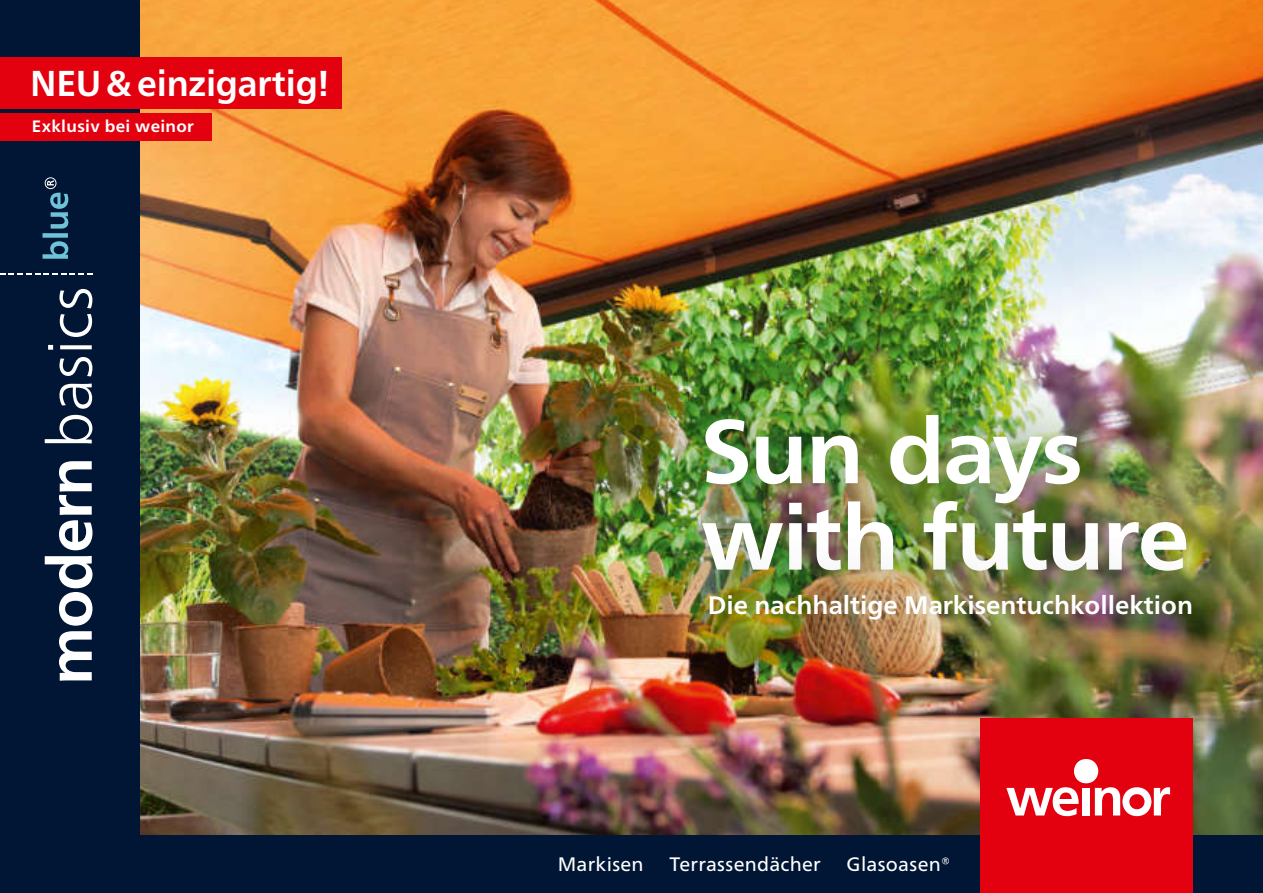
<style>
.page{position:relative;width:1263px;height:893px;background:#fff}
.page>*{position:absolute;margin:0;border:0;box-sizing:border-box;transform-origin:0 0}
.t1{font:700 90.15px/86.4px "Frutiger Neue LTW1 G";letter-spacing:-.025em;color:#fff}
.t2{font:700 36px "Frutiger Neue LTW1 G";letter-spacing:-.005em;color:#fff}
.t3{font:700 25.2px "Frutiger Neue LTW1 G";color:#fff}
.t4{font:19.5px "Frutiger Neue LTW1 G";letter-spacing:.015em;color:#fff}
.t5{font:700 16.5px "Frutiger Neue LTW1 G";letter-spacing:.02em;color:#fff}
</style>
<div class="page">
<img style="left:139px;top:0;width:1124px;height:836px">
<img style="left:642px;top:354px;width:607px;height:282px">
<div style="left:650px;top:532px;width:599px;height:148px;background:#124321;opacity:.7"></div>
<div style="left:0;top:836px;width:1263px;height:57px;background:#001634"></div>
<div style="left:980px;top:719px;width:213px;height:174px;background:#e3000f"></div>
<svg style="left:1006px;top:787px;width:72px;height:29px"></svg>
<div style="left:1082px;top:788px;width:8px;height:27px;background:#fff"></div>
<div style="left:1074px;top:759px;width:24px;height:24px;background:#fff;border-radius:50%"></div>
<svg style="left:1095px;top:787px;width:75px;height:29px"></svg>
<div style="left:0;top:0;width:139px;height:893px;background:#001634"></div>
<svg style="left:0;top:273px;width:92px;height:1px"></svg>
<svg style="left:43px;top:177px;width:25px;height:82px"></svg>
<svg style="left:45px;top:289px;width:47px;height:392px"></svg>
<div style="left:0;top:113px;width:211px;height:27px;background:#e3000f"></div>
<div style="left:0;top:58px;width:341px;height:51px;background:#e3000f"></div>
<h2 class="t2" style="left:30px;top:64px;width:301px">NEU &amp; einzigartig!</h2>
<p class="t5" style="left:32px;top:118px;width:164px">Exklusiv bei weinor</p>
<h1 class="t1" style="left:701px;top:410px;width:491px">Sun days with future</h1>
<p class="t3" style="left:708px;top:591px;width:487px">Die nachhaltige Markisentuchkollektion</p>
<p class="t4" style="left:558px;top:856px;width:88px">Markisen</p>
<p class="t4" style="left:669px;top:856px;width:153px">Terrassendächer</p>
<p class="t4" style="left:847px;top:856px;width:105px">Glasoasen®</p>
</div>
